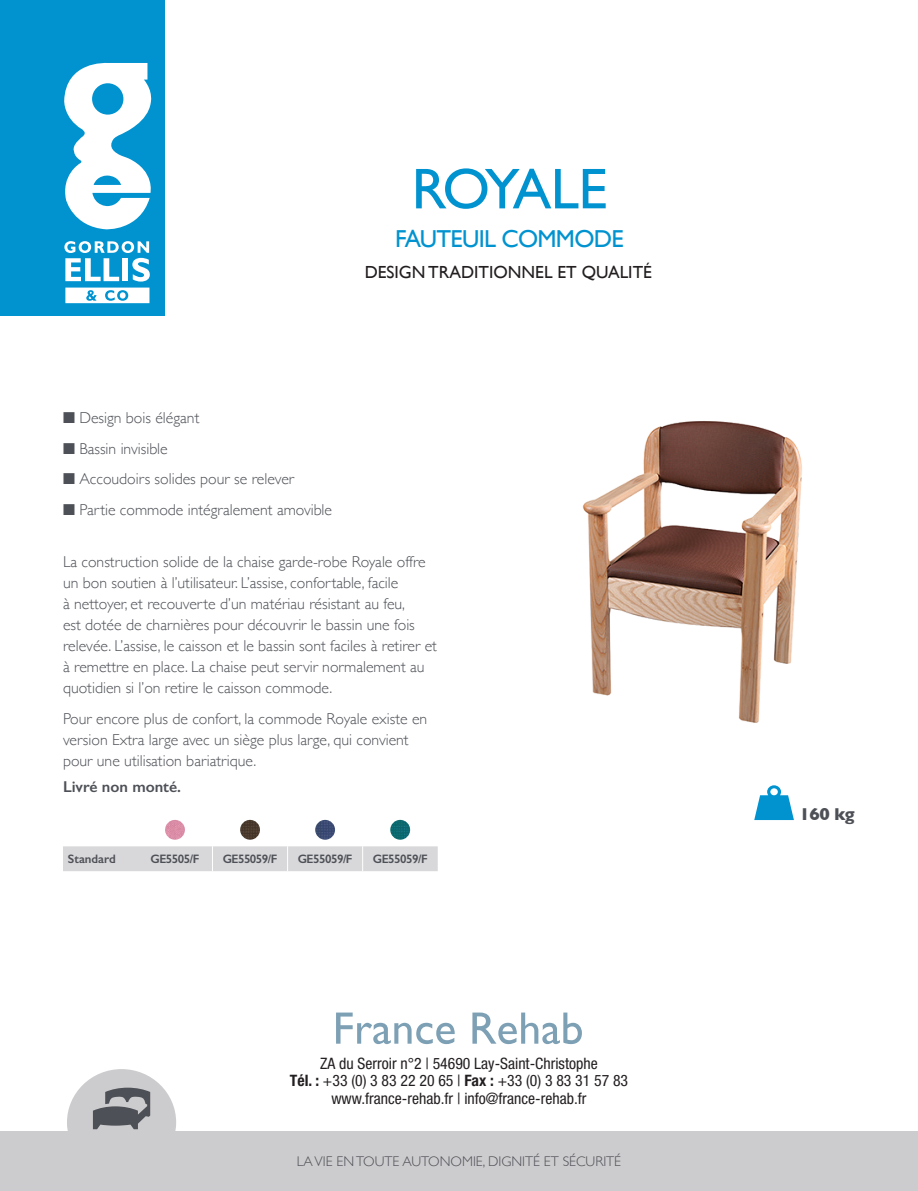
<style>
.page{position:relative;width:918px;height:1191px;background:#fff}
.page>*{position:absolute;margin:0;border:0;box-sizing:border-box;transform-origin:0 0}
.t1{font:57.75px "Gill Sans";letter-spacing:-.07em;color:#0093d0}
.t2{font:24.5px "Gill Sans";letter-spacing:-.03em;color:#0093d0}
.t3{font:17.5px "Gill Sans";color:#231f20}
.t4{font:700 17.5px "Gill Sans";color:#4d5056}
.t5{font:300 15.75px/21px "Gill Sans";color:#4d5056}
.t6{font:condensed 15.75px/17.5px "Helvetica Neue";color:#231f20;text-align:center}
.t7{font:600 15.75px "Gill Sans";color:#4d5056}
.t8{font:300 14px "Gill Sans";color:#4d5056}
.t9{font:600 12.25px "Gill Sans";letter-spacing:-.04em;color:#4d5056}
.t10{font:600 12.25px "Gill Sans";color:#4d5056}
.s1{font-weight:700}
</style>
<div class="page">
<div style="left:0;top:0;width:165px;height:315px;background:#0093d0"></div>
<svg style="left:64px;top:241px;width:86px;height:40px"></svg>
<svg style="left:65px;top:287px;width:84px;height:16px"></svg>
<svg style="left:64px;top:62px;width:88px;height:168px"></svg>
<svg style="left:754px;top:785px;width:40px;height:35px"></svg>
<img style="left:583px;top:421px;width:219px;height:302px">
<div style="left:63px;top:846px;width:375px;height:25px;background:#d8d8da"></div>
<img style="left:165px;top:820px;width:20px;height:19px;border-radius:10px">
<img style="left:240px;top:820px;width:20px;height:19px;border-radius:10px">
<img style="left:315px;top:820px;width:20px;height:19px;border-radius:10px">
<img style="left:390px;top:820px;width:20px;height:19px;border-radius:10px">
<div style="left:0;top:1131px;width:918px;height:60px;background:#cccbcd"></div>
<svg style="left:336px;top:1012px;width:119px;height:32px"></svg>
<svg style="left:472px;top:1012px;width:110px;height:32px"></svg>
<svg style="left:67px;top:1069px;width:109px;height:62px"></svg>
<h1 class="t1" style="left:411px;top:155px;width:197px">ROYALE</h1>
<h2 class="t2" style="left:395px;top:224px;width:230px">FAUTEUIL COMMODE</h2>
<p class="t3" style="left:365px;top:262px;width:289px">DESIGN TRADITIONNEL ET QUALITÉ</p>
<p class="t5" style="left:63px;top:406px;width:138px">■ Design bois élégant</p>
<p class="t5" style="left:63px;top:437px;width:106px">■ Bassin invisible</p>
<p class="t5" style="left:63px;top:468px;width:233px">■ Accoudoirs solides pour se relever</p>
<p class="t5" style="left:63px;top:499px;width:270px">■ Partie commode intégralement amovible</p>
<p class="t5" style="left:63px;top:551px;width:375px">La construction solide de la chaise garde-robe Royale offre un bon soutien à l’utilisateur. L’assise, confortable, facile<br>à nettoyer, et recouverte d’un matériau résistant au feu,<br>est dotée de charnières pour découvrir le bassin une fois relevée. L’assise, le caisson et le bassin sont faciles à retirer et à remettre en place. La chaise peut servir normalement au quotidien si l’on retire le caisson commode.</p>
<p class="t5" style="left:63px;top:708px;width:366px">Pour encore plus de confort, la commode Royale existe en version Extra large avec un siège plus large, qui convient pour une utilisation bariatrique.</p>
<p class="t7" style="left:63px;top:777px;width:120px">Livré non monté.</p>
<p class="t10" style="left:68px;top:851px;width:49px">Standard</p>
<p class="t9" style="left:151px;top:851px;width:50px">GE5505/F</p>
<p class="t9" style="left:223px;top:851px;width:56px">GE55059/F</p>
<p class="t9" style="left:298px;top:851px;width:56px">GE55059/F</p>
<p class="t9" style="left:373px;top:851px;width:56px">GE55059/F</p>
<p class="t6" style="left:290px;top:1054px;width:340px">ZA du Serroir n°2 | 54690 Lay-Saint-Christophe<br><span class="s1">Tél. :</span> +33 (0) 3 83 22 20 65 | <span class="s1">Fax :</span> +33 (0) 3 83 31 57 83 www.france-rehab.fr | info@france-rehab.fr</p>
<p class="t8" style="left:297px;top:1150px;width:326px">LA VIE EN TOUTE AUTONOMIE, DIGNITÉ ET SÉCURITÉ</p>
<p class="t4" style="left:799px;top:800px;width:57px">160 kg</p>
</div>
